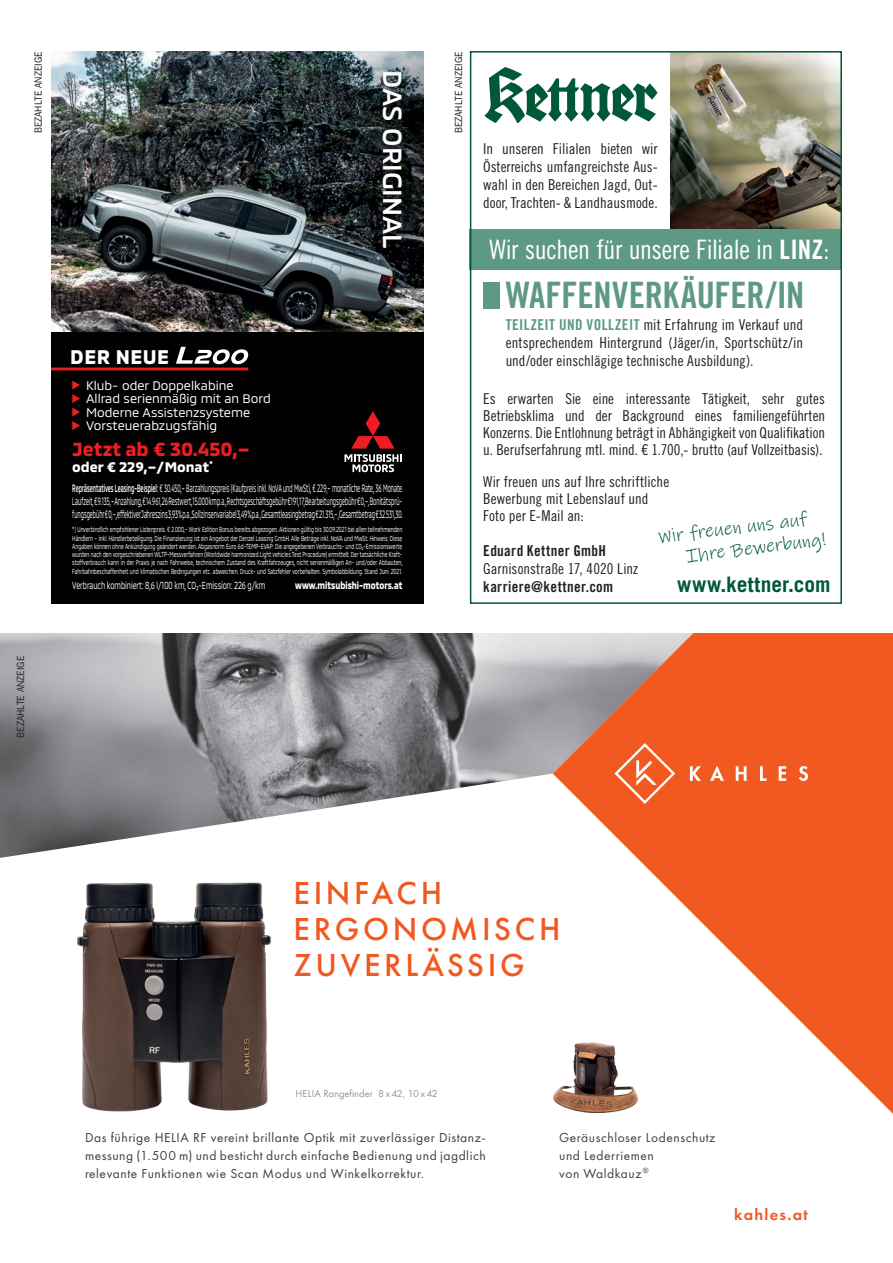
<style>
.page{position:relative;width:893px;height:1263px;background:#fff}
.page>*{position:absolute;margin:0;border:0;box-sizing:border-box;transform-origin:0 0}
.t1{font:36.45px "Trade Gothic LT Std Bd Cn 20";letter-spacing:-.005em;color:#5d9983}
.t2{font:500 33px/36px "Futura PT";letter-spacing:.11em;color:#f15921}
.t3{font:500 27px "MMC Trial 1";color:#fff}
.t4{font:26.85px "Trade Gothic LT Std Cn 18";letter-spacing:-.015em;color:#fff}
.t5{font:700 21.3px "Trade Gothic LT Std";letter-spacing:.005em;color:#005836}
.t6{font:900 20.25px "MMC Trial 1";letter-spacing:.02em;color:#fff}
.t7{font:900 19.5px "MMC Trial 1";color:#ee1d23}
.t8{font:18.9px/22.6px "Ink Free";color:#005836}
.t9{font:600 16.5px "Futura PT";letter-spacing:.075em;color:#f15921}
.t10{font:15px/17.1px "Trade Gothic LT Std Cn 18";color:#231f20;text-align:justify}
.t11{font:15px "Trade Gothic LT Std Bd Cn 20";letter-spacing:.025em;color:#231f20}
.t12{font:900 14.25px "MMC Trial 1";color:#fff}
.t13{font:13.5px/18px "Futura PT";letter-spacing:.04em;color:#3e3e3f;text-align:justify}
.t14{font:12.75px/13.5px "MMC Trial 1";color:#fff}
.t15{font:10.95px/12.6px "MMC Trial 1";color:#fff;text-align:justify;scale:.49 1}
.t16{font:10.5px "MMC Trial 1";color:#fff;scale:.66 1}
.t17{font:10.5px "Futura PT";color:#939598}
.t18{font:900 10.5px "MMC Trial 1";color:#fff;scale:.78 1}
.t19{font:10.35px "ITC Franklin Gothic Std";color:#231f20;scale:.92 1}
.t20{font:7.5px/8.2px "MMC Trial 1";color:#fff;text-align:justify;scale:.65 1}
.s1{font-weight:500}
.s2{font-family:"Trade Gothic LT Std Bd Cn 20"}
.s3{font-family:"Trade Gothic LT Std Bd Cn 20";color:#5d9983}
</style>
<div class="page">
<img style="left:0;top:634px;width:553px;height:224px">
<svg style="left:553px;top:634px;width:340px;height:480px;fill:#f15921"></svg>
<svg style="left:690px;top:766px;width:11px;height:15px"></svg>
<svg style="left:736px;top:766px;width:11px;height:15px"></svg>
<svg style="left:760px;top:766px;width:7px;height:15px"></svg>
<svg style="left:779px;top:766px;width:7px;height:15px"></svg>
<svg style="left:799px;top:766px;width:9px;height:15px"></svg>
<svg style="left:710px;top:765px;width:14px;height:16px"></svg>
<svg style="left:614px;top:743px;width:61px;height:61px;background:#f37142"></svg>
<img style="left:77px;top:882px;width:194px;height:230px">
<img style="left:553px;top:1042px;width:84px;height:70px">
<img style="left:51px;top:51px;width:372px;height:281px">
<svg style="left:310px;top:51px;width:113px;height:223px;background:#333c3f"></svg>
<div style="left:51px;top:332px;width:372px;height:272px;background:#010101"></div>
<hr style="left:51px;top:368px;width:197px;height:2px;background:#ee1d23">
<svg style="left:176px;top:347px;width:73px;height:17px"></svg>
<svg style="left:72px;top:381px;width:8px;height:49px"></svg>
<div style="left:379px;top:69px;width:26px;height:182px;background:#231f20;opacity:.35"></div>
<svg style="left:344px;top:411px;width:58px;height:61px"></svg>
<img style="left:670px;top:54px;width:169px;height:175px">
<svg style="left:484px;top:67px;width:174px;height:56px"></svg>
<div style="left:470px;top:229px;width:372px;height:41px;background:#5d9983"></div>
<div style="left:483px;top:282px;width:17px;height:26px;background:#5d9983"></div>
<div style="left:470px;top:51px;width:372px;height:553px;border:2px solid #005836"></div>
<h3 class="t19" style="left:32px;top:133px;width:90px;rotate:-90deg">BEZAHLTE ANZEIGE</h3>
<h3 class="t19" style="left:453px;top:133px;width:90px;rotate:-90deg">BEZAHLTE ANZEIGE</h3>
<h3 class="t3" style="left:409px;top:70px;width:180px;rotate:90deg">DAS ORIGINAL</h3>
<h3 class="t6" style="left:70px;top:344px;width:100px">DER NEUE</h3>
<h3 class="t14" style="left:86px;top:378px;width:186px">Klub- oder Doppelkabine<br>Allrad serienmäßig mit an Bord<br>Moderne Assistenzsysteme<br>Vorsteuerabzugsfähig</h3>
<h3 class="t7" style="left:72px;top:437px;width:179px">Jetzt ab € 30.450,–</h3>
<h3 class="t12" style="left:72px;top:458px;width:142px">oder € 229,–/Monat<sup>*</sup></h3>
<p class="t15" style="left:72px;top:482px;width:676px"><span class="s1">Repräsentatives Leasing-Beispiel:</span> € 30.450,– Barzahlungspreis (Kaufpreis inkl. NoVA und MwSt), € 229,– monatliche Rate, 36 Monate Laufzeit, € 9.135,– Anzahlung, € 14.961,26 Restwert, 15.000 km p.a., Rechtsgeschäftsgebühr € 191,17, Bearbeitungsgebühr € 0,–, Bonitätsprü&shy;fungsgebühr € 0,–, effektiver Jahreszins 3,93% p.a., Sollzinsen variabel 3,49% p.a., Gesamtleasingbetrag € 21.315,–, Gesamtbetrag € 32.531,30.</p>
<p class="t20" style="left:72px;top:525px;width:509px">*) Unverbindlich empfohlener Listenpreis. € 2.000,– Work Edition Bonus bereits abgezogen. Aktionen gültig bis 30.09.2021 bei allen teilnehmenden Händlern – inkl. Händlerbeteiligung. Die Finanzierung ist ein Angebot der Denzel Leasing GmbH. Alle Beträge inkl. NoVA und MwSt. Hinweis: Diese Angaben können ohne Ankündigung geändert werden. Abgasnorm Euro 6d-TEMP-EVAP: Die angegebenen Verbrauchs- und CO₂-Emissionswerte wurden nach den vorgeschriebenen WLTP-Messverfahren (Worldwide harmonized Light vehicles Test Procedure) ermittelt. Der tatsächliche Kraft&shy;stoffverbrauch kann in der Praxis je nach Fahrweise, technischem Zustand des Kraftfahrzeuges, nicht serienmäßigen An- und/oder Abbauten, Fahrbahnbeschaffenheit und klimatischen Bedingungen etc. abweichen. Druck- und Satzfehler vorbehalten. Symbolabbildung. Stand Juni 2021.</p>
<h3 class="t16" style="left:72px;top:579px;width:294px">Verbrauch kombiniert: 8,6 l/100 km, CO₂-Emission: 226 g/km</h3>
<h3 class="t18" style="left:295px;top:579px;width:139px">www.mitsubishi-motors.at</h3>
<h3 class="t10" style="left:483px;top:140px;width:176px;line-height:18px">In unseren Filialen bieten wir Österreichs umfangreichste Aus&shy;wahl in den Bereichen Jagd, Out&shy;door, Trachten- &amp; Landhausmode.</h3>
<h3 class="t4" style="left:489px;top:234px;width:342px">Wir suchen für unsere Filiale in <span class="s2">LINZ</span>:</h3>
<h1 class="t1" style="left:506px;top:273px;width:300px">WAFFENVERKÄUFER/IN</h1>
<h3 class="t10" style="left:506px;top:315px;width:299px;line-height:18px"><span class="s3">TEILZEIT UND VOLLZEIT</span> mit Erfahrung im Verkauf und entsprechendem Hintergrund (Jäger/in, Sportschütz/in und/oder einschlägige technische Ausbildung).</h3>
<p class="t10" style="left:483px;top:390px;width:343px">Es erwarten Sie eine interessante Tätigkeit, sehr gutes Betriebsklima und der Background eines familiengeführten Konzerns. Die Entlohnung beträgt in Abhängigkeit von Qualifikation u. Berufserfahrung mtl. mind. € 1.700,- brutto (auf Vollzeitbasis).</p>
<h3 class="t10" style="left:483px;top:473px;width:188px;text-align:left">Wir freuen uns auf Ihre schriftliche<br>Bewerbung mit Lebenslauf und<br>Foto per E-Mail an:</h3>
<h3 class="t11" style="left:483px;top:541px;width:124px">Eduard Kettner GmbH</h3>
<h3 class="t10" style="left:483px;top:560px;width:157px">Garnisonstraße 17, 4020 Linz</h3>
<h3 class="t11" style="left:483px;top:577px;width:131px">karriere@kettner.com</h3>
<h3 class="t8" style="left:682px;top:522px;width:142px;text-indent:-25px;rotate:-7deg">Wir freuen uns auf<br>Ihre Bewerbung!</h3>
<h3 class="t5" style="left:677px;top:571px;width:155px">www.kettner.com</h3>
<h3 class="t19" style="left:15px;top:738px;width:90px;rotate:-90deg">BEZAHLTE ANZEIGE</h3>
<h2 class="t2" style="left:294px;top:875px;width:268px">EINFACH<br>ERGONOMISCH<br>ZUVERLÄSSIG</h2>
<h3 class="t17" style="left:296px;top:1087px;width:144px">HELIA Rangefinder 8x42, 10x42</h3>
<h3 class="t13" style="left:85px;top:1128px;width:402px">Das führige HELIA RF vereint brillante Optik mit zuverlässiger Distanz&shy;messung (1.500 m) und besticht durch einfache Bedienung und jagdlich relevante Funktionen wie Scan Modus und Winkelkorrektur.</h3>
<h3 class="t13" style="left:559px;top:1128px;width:158px;text-align:left">Geräuschloser Lodenschutz und Lederriemen<br>von Waldkauz<sup>®</sup></h3>
<h3 class="t9" style="left:734px;top:1204px;width:75px">kahles.at</h3>
</div>
